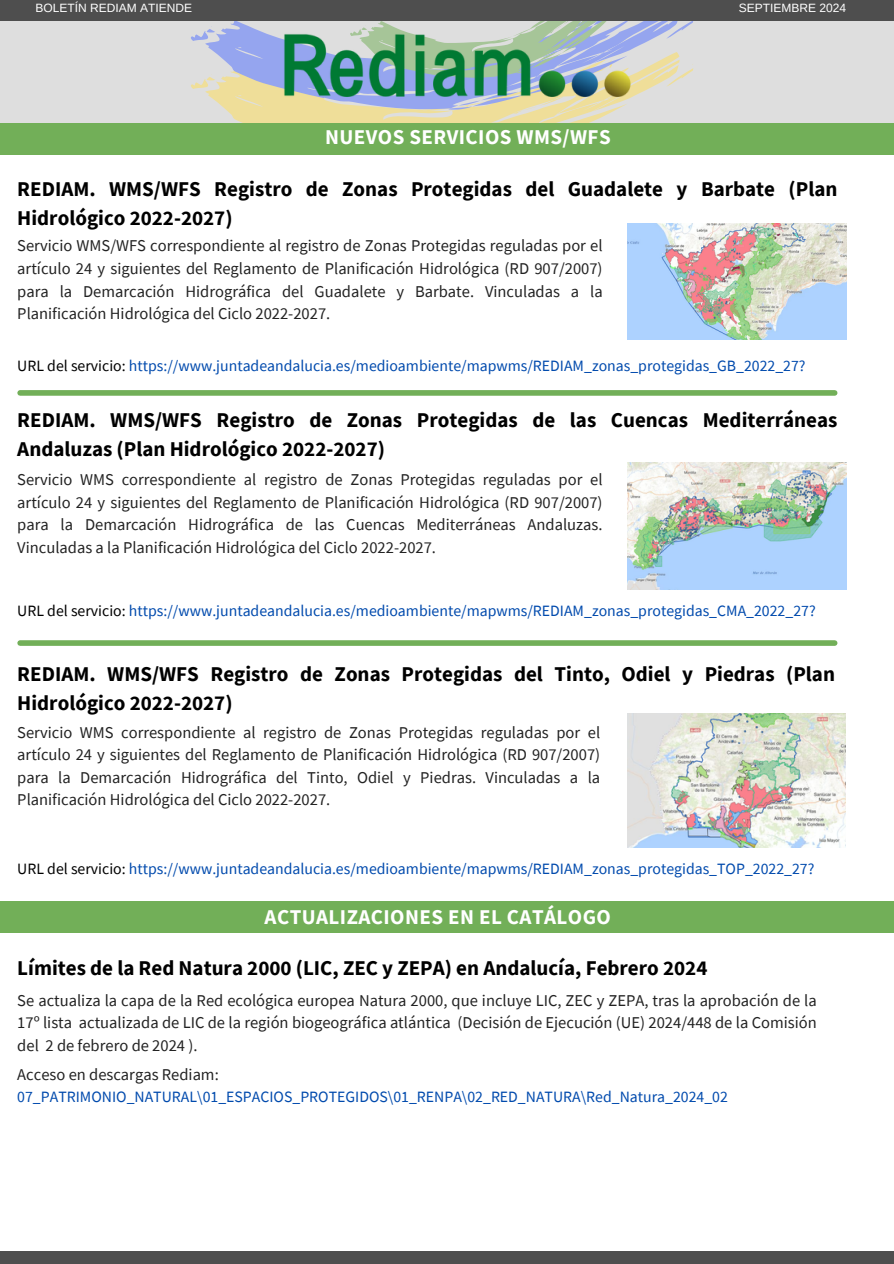
<style>
.page{position:relative;width:894px;height:1264px;background:#fff}
.page>*{position:absolute;margin:0;border:0;box-sizing:border-box;transform-origin:0 0}
.t1{font:700 21px/29.2px "Source Sans Pro";color:#000}
.t2{font:700 21px "Source Sans Pro";letter-spacing:.02em;color:#fff}
.t3{font:16.5px/22.5px "Source Sans Pro";color:#222;text-align:justify}
.t4{font:15.75px "Source Sans Pro";color:#004aad}
.t5{font:12px "Arimo";color:#fff}
.s1{color:#000}
</style>
<div class="page">
<div style="left:0;top:18px;width:893px;height:114px;background:#dedede"></div>
<svg style="left:191px;top:79px;width:14px;height:10px"></svg>
<svg style="left:191px;top:31px;width:14px;height:10px"></svg>
<svg style="left:205px;top:20px;width:42px;height:90px"></svg>
<svg style="left:668px;top:20px;width:25px;height:104px"></svg>
<div style="left:0;top:0;width:893px;height:20px;background:#4e4e4e"></div>
<img style="left:247px;top:20px;width:421px;height:104px">
<div style="left:0;top:124px;width:893px;height:31px;background:#72af58"></div>
<div style="left:0;top:1251px;width:893px;height:12px;background:#4e4e4e"></div>
<div style="left:20px;top:390px;width:814px;height:6px;background:#72af58"></div>
<div style="left:20px;top:640px;width:814px;height:6px;background:#72af58"></div>
<img style="left:627px;top:223px;width:218px;height:116px">
<img style="left:627px;top:462px;width:218px;height:127px">
<img style="left:627px;top:713px;width:218px;height:134px">
<div style="left:0;top:901px;width:893px;height:32px;background:#72af58"></div>
<p class="t5" style="left:36px;top:2px;width:158px">BOLETÍN REDIAM ATIENDE</p>
<p class="t5" style="left:738px;top:2px;width:109px">SEPTIEMBRE 2024</p>
<p class="t2" style="left:325px;top:124px;width:287px">NUEVOS SERVICIOS WMS/WFS</p>
<p class="t1" style="left:17px;top:173px;width:821px">REDIAM. WMS/WFS Registro de Zonas Protegidas del Guadalete y Barbate (Plan<br>Hidrológico 2022-2027)</p>
<p class="t3" style="left:17px;top:234px;width:586px">Servicio WMS/WFS correspondiente al registro de Zonas Protegidas reguladas por el artículo 24 y siguientes del Reglamento de Planificación Hidrológica (RD 907/2007) para la Demarcación Hidrográfica del Guadalete y Barbate. Vinculadas a la Planificación Hidrológica del Ciclo 2022-2027.</p>
<h3 class="t4" style="left:17px;top:355px;width:789px"><span class="s1">URL del servicio:</span> https://www.juntadeandalucia.es/medioambiente/mapwms/REDIAM_zonas_protegidas_GB_2022_27?</h3>
<p class="t1" style="left:17px;top:405px;width:821px">REDIAM. WMS/WFS Registro de Zonas Protegidas de las Cuencas Mediterráneas<br>Andaluzas (Plan Hidrológico 2022-2027)</p>
<p class="t3" style="left:17px;top:468px;width:586px">Servicio WMS correspondiente al registro de Zonas Protegidas reguladas por el artículo 24 y siguientes del Reglamento de Planificación Hidrológica (RD 907/2007) para la Demarcación Hidrográfica de las Cuencas Mediterráneas Andaluzas.<br>Vinculadas a la Planificación Hidrológica del Ciclo 2022-2027.</p>
<p class="t4" style="left:17px;top:600px;width:799px"><span class="s1">URL del servicio:</span> https://www.juntadeandalucia.es/medioambiente/mapwms/REDIAM_zonas_protegidas_CMA_2022_27?</p>
<h3 class="t1" style="left:17px;top:659px;width:819px">REDIAM. WMS/WFS Registro de Zonas Protegidas del Tinto, Odiel y Piedras (Plan<br>Hidrológico 2022-2027)</h3>
<p class="t3" style="left:17px;top:720px;width:584px">Servicio WMS correspondiente al registro de Zonas Protegidas reguladas por el artículo 24 y siguientes del Reglamento de Planificación Hidrológica (RD 907/2007) para la Demarcación Hidrográfica del Tinto, Odiel y Piedras. Vinculadas a la Planificación Hidrológica del Ciclo 2022-2027.</p>
<p class="t4" style="left:17px;top:858px;width:798px"><span class="s1">URL del servicio:</span> https://www.juntadeandalucia.es/medioambiente/mapwms/REDIAM_zonas_protegidas_TOP_2022_27?</p>
<p class="t2" style="left:264px;top:903px;width:348px">ACTUALIZACIONES EN EL CATÁLOGO</p>
<h3 class="t1" style="left:17px;top:952px;width:691px">Límites de la Red Natura 2000 (LIC, ZEC y ZEPA) en Andalucía, Febrero 2024</h3>
<h1 class="t3" style="left:17px;top:988px;width:800px">Se actualiza la capa de la Red ecológica europea Natura 2000, que incluye LIC, ZEC y ZEPA, tras la aprobación de la 17º lista actualizada de LIC de la región biogeográfica atlántica (Decisión de Ejecución (UE) 2024/448 de la Comisión del 2 de febrero de 2024 ).</h1>
<p class="t4" style="left:17px;top:1086px;width:712px">07_PATRIMONIO_NATURAL\01_ESPACIOS_PROTEGIDOS\01_RENPA\02_RED_NATURA\Red_Natura_2024_02</p>
<p class="t3" style="left:17px;top:1062px;width:203px">Acceso en descargas Rediam:</p>
</div>
